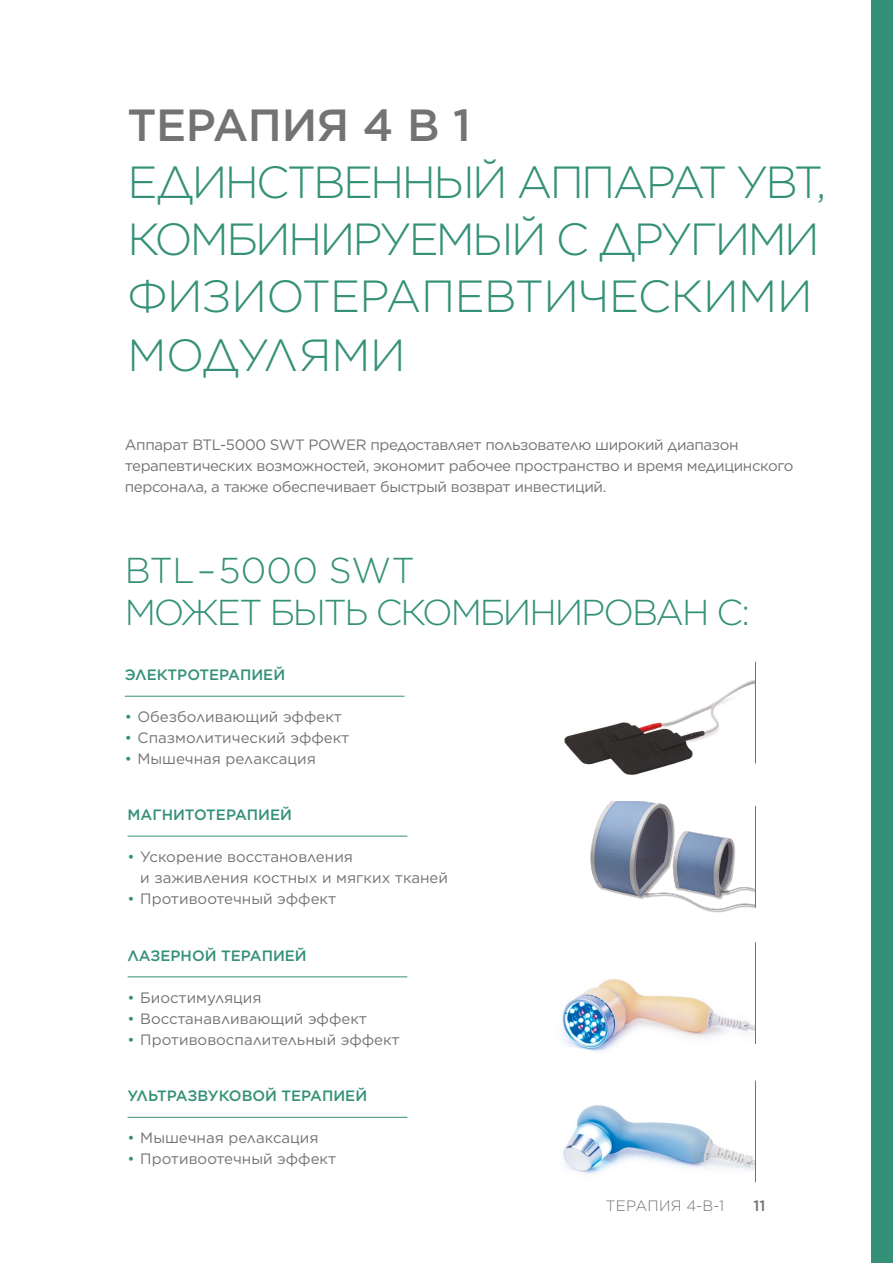
<style>
.page{position:relative;width:893px;height:1263px;background:#fff}
.page>*{position:absolute;margin:0;border:0;box-sizing:border-box;transform-origin:0 0}
.t1{font:300 45px/57.4px "Gotham";letter-spacing:-.055em;color:#349177}
.t2{font:500 45px "Gotham";letter-spacing:-.01em;color:#747373}
.t3{font:300 36px/42px "Gotham";letter-spacing:-.055em;color:#349177}
.t4{font:15px/21px "Gotham";letter-spacing:-.015em;color:#747373}
.t5{font:500 15px "Gotham";color:#349177}
.t6{font:300 15px "Gotham Pro";letter-spacing:.02em;color:#747373}
.t7{font:500 15px "Gotham";color:#747373}
.s1{color:#349177}
</style>
<div class="page">
<hr style="left:125px;top:696px;width:280px;height:1px;background:#349177">
<hr style="left:128px;top:836px;width:279px;height:1px;background:#349177">
<hr style="left:128px;top:976px;width:279px;height:1px;background:#349177">
<hr style="left:128px;top:1117px;width:279px;height:1px;background:#349177">
<div style="left:872px;top:0;width:21px;height:1263px;background:#349177"></div>
<img style="left:564px;top:661px;width:192px;height:114px">
<img style="left:562px;top:979px;width:193px;height:73px">
<img style="left:563px;top:1105px;width:193px;height:78px">
<img style="left:590px;top:801px;width:166px;height:112px">
<hr style="left:755px;top:662px;width:1px;height:101px;background:#747373">
<hr style="left:755px;top:806px;width:1px;height:101px;background:#747373">
<hr style="left:755px;top:942px;width:1px;height:102px;background:#747373">
<hr style="left:755px;top:1080px;width:1px;height:102px;background:#747373">
<h1 class="t2" style="left:128px;top:96px;width:345px">ТЕРАПИЯ 4 В 1</h1>
<h1 class="t1" style="left:128px;top:152px;width:700px">ЕДИНСТВЕННЫЙ АППАРАТ УВТ,<br>КОМБИНИРУЕМЫЙ С ДРУГИМИ<br>ФИЗИОТЕРАПЕВТИЧЕСКИМИ<br>МОДУЛЯМИ</h1>
<p class="t4" style="left:125px;top:433px;width:670px">Аппарат BTL-5000 SWT POWER предоставляет пользователю широкий диапазон терапевтических возможностей, экономит рабочее пространство и время медицинского персонала, а также обеспечивает быстрый возврат инвестиций.</p>
<h2 class="t3" style="left:125px;top:549px;width:627px">BTL – 5000 SWT<br>МОЖЕТ БЫТЬ СКОМБИНИРОВАН С:</h2>
<p class="t5" style="left:125px;top:665px;width:162px">ЭЛЕКТРОТЕРАПИЕЙ</p>
<p class="t4" style="left:125px;top:706px;width:219px"><span class="s1">•</span> Обезболивающий эффект</p>
<p class="t4" style="left:125px;top:727px;width:226px"><span class="s1">•</span> Спазмолитический эффект</p>
<p class="t4" style="left:125px;top:748px;width:193px"><span class="s1">•</span> Мышечная релаксация</p>
<p class="t5" style="left:128px;top:805px;width:166px">МАГНИТОТЕРАПИЕЙ</p>
<p class="t4" style="left:140px;top:846px;width:309px;text-indent:-13px"><span class="s1">•</span> Ускорение восстановления<br>и заживления костных и мягких тканей</p>
<p class="t4" style="left:128px;top:888px;width:210px"><span class="s1">•</span> Противоотечный эффект</p>
<p class="t5" style="left:128px;top:945px;width:181px">ЛАЗЕРНОЙ ТЕРАПИЕЙ</p>
<p class="t4" style="left:128px;top:986px;width:136px"><span class="s1">•</span> Биостимуляция</p>
<p class="t4" style="left:128px;top:1007px;width:241px"><span class="s1">•</span> Восстанавливающий эффект</p>
<p class="t4" style="left:128px;top:1028px;width:274px"><span class="s1">•</span> Противовоспалительный эффект</p>
<p class="t5" style="left:128px;top:1086px;width:241px">УЛЬТРАЗВУКОВОЙ ТЕРАПИЕЙ</p>
<p class="t4" style="left:128px;top:1127px;width:193px"><span class="s1">•</span> Мышечная релаксация</p>
<p class="t4" style="left:128px;top:1148px;width:210px"><span class="s1">•</span> Противоотечный эффект</p>
<p class="t6" style="left:606px;top:1198px;width:120px">ТЕРАПИЯ 4-В-1</p>
<p class="t7" style="left:753px;top:1196px;width:13px">11</p>
</div>
